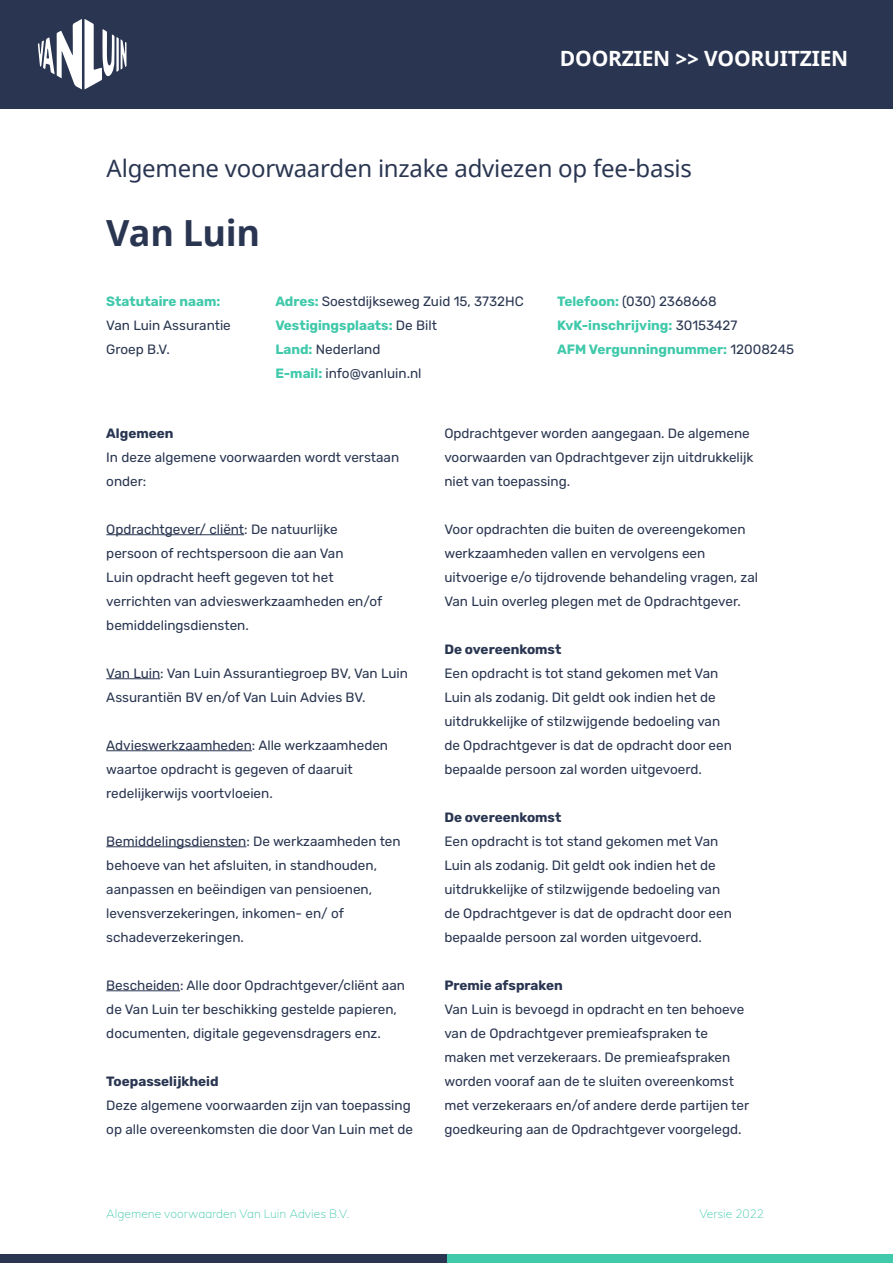
<style>
.page{position:relative;width:893px;height:1263px;background:#fff}
.page>*{position:absolute;margin:0;border:0;box-sizing:border-box;transform-origin:0 0}
.Platte_tekst{font:700 36px "Noto Sans";letter-spacing:-.01em;color:#2a3651}
.t1{font:24px "Noto Sans";letter-spacing:-.01em;color:#2a3651}
.Platte_tekst-2{font:700 21px "Noto Sans";letter-spacing:-.01em;color:#fff}
.t2{font:13.5px/24px "Rubik";color:#2a3651}
.t3{font:300 13.5px "Rubik";color:#40c9aa}
.t4{font:300 13.5px "Rubik";color:#2a3651}
.t5{font:300 13.5px "Rubik";color:#293652}
.t6{font:200 12px "Muli";color:#40c9aa}
.s1{font-weight:300;color:#40c9aa}
.s2{font-weight:400;color:#2a3651}
</style>
<div class="page">
<div style="left:0;top:0;width:893px;height:108px;background:#2a3651"></div>
<svg style="left:38px;top:19px;width:88px;height:70px"></svg>
<div style="left:0;top:1254px;width:447px;height:9px;background:#2a3651"></div>
<div style="left:447px;top:1254px;width:446px;height:9px;background:#40c9aa"></div>
<hr style="left:106px;top:534px;width:138px;height:1px;background:#2a3651">
<hr style="left:106px;top:678px;width:54px;height:1px;background:#2a3651">
<hr style="left:106px;top:750px;width:146px;height:1px;background:#2a3651">
<hr style="left:106px;top:846px;width:140px;height:1px;background:#2a3651">
<hr style="left:106px;top:990px;width:74px;height:1px;background:#2a3651">
<p class="Platte_tekst-2" style="left:560px;top:44px;width:290px">DOORZIEN &gt;&gt; VOORUITZIEN</p>
<p class="t1" style="left:107px;top:152px;width:587px">Algemene voorwaarden inzake adviezen op fee-basis</p>
<p class="Platte_tekst" style="left:106px;top:208px;width:155px">Van Luin</p>
<p class="t3" style="left:106px;top:294px;width:116px">Statutaire naam:</p>
<p class="t2" style="left:106px;top:314px;width:126px">Van Luin Assurantie</p>
<p class="t2" style="left:106px;top:338px;width:65px">Groep B.V.</p>
<p class="t2" style="left:275px;top:290px;width:250px"><span class="s1">Adres:</span> Soestdijkseweg Zuid 15, 3732HC</p>
<p class="t3" style="left:275px;top:318px;width:163px">Vestigingsplaats: <span class="s2">De Bilt</span></p>
<p class="t2" style="left:275px;top:338px;width:107px"><span class="s1">Land:</span> Nederland</p>
<p class="t2" style="left:275px;top:362px;width:148px"><span class="s1">E-mail:</span> info@vanluin.nl</p>
<p class="t2" style="left:557px;top:290px;width:161px"><span class="s1">Telefoon:</span> (030) 2368668</p>
<p class="t3" style="left:557px;top:318px;width:182px">KvK-inschrijving: <span class="s2">30153427</span></p>
<p class="t3" style="left:557px;top:342px;width:239px">AFM Vergunningnummer: <span class="s2">12008245</span></p>
<p class="t5" style="left:106px;top:426px;width:69px">Algemeen</p>
<p class="t2" style="left:106px;top:446px;width:294px">In deze algemene voorwaarden wordt verstaan onder:</p>
<p class="t2" style="left:106px;top:518px;width:277px">Opdrachtgever/ cliënt: De natuurlijke persoon of rechtspersoon die aan Van<br>Luin opdracht heeft gegeven tot het verrichten van advieswerkzaamheden en/of bemiddelingsdiensten.</p>
<p class="t2" style="left:106px;top:662px;width:303px">Van Luin: Van Luin Assurantiegroep BV, Van Luin<br>Assurantiën BV en/of Van Luin Advies BV.</p>
<p class="t2" style="left:106px;top:734px;width:283px">Advieswerkzaamheden: Alle werkzaamheden waartoe opdracht is gegeven of daaruit redelijkerwijs voortvloeien.</p>
<p class="t2" style="left:106px;top:830px;width:296px">Bemiddelingsdiensten: De werkzaamheden ten behoeve van het afsluiten, in standhouden, aanpassen en beëindigen van pensioenen, levensverzekeringen, inkomen- en/ of schadeverzekeringen.</p>
<p class="t2" style="left:106px;top:974px;width:300px">Bescheiden: Alle door Opdrachtgever/cliënt aan de Van Luin ter beschikking gestelde papieren, documenten, digitale gegevensdragers enz.</p>
<p class="t4" style="left:106px;top:1074px;width:114px">Toepasselijkheid</p>
<p class="t2" style="left:106px;top:1094px;width:308px">Deze algemene voorwaarden zijn van toepassing op alle overeenkomsten die door Van Luin met de</p>
<p class="t2" style="left:444px;top:422px;width:311px">Opdrachtgever worden aangegaan. De algemene voorwaarden van Opdrachtgever zijn uitdrukkelijk niet van toepassing.</p>
<p class="t2" style="left:444px;top:518px;width:315px">Voor opdrachten die buiten de overeengekomen werkzaamheden vallen en vervolgens een uitvoerige e/o tijdrovende behandeling vragen, zal Van Luin overleg plegen met de Opdrachtgever.</p>
<p class="t4" style="left:444px;top:642px;width:118px">De overeenkomst</p>
<p class="t2" style="left:444px;top:662px;width:289px">Een opdracht is tot stand gekomen met Van Luin als zodanig. Dit geldt ook indien het de uitdrukkelijke of stilzwijgende bedoeling van de Opdrachtgever is dat de opdracht door een bepaalde persoon zal worden uitgevoerd.</p>
<p class="t4" style="left:444px;top:810px;width:118px">De overeenkomst</p>
<p class="t2" style="left:444px;top:830px;width:289px">Een opdracht is tot stand gekomen met Van Luin als zodanig. Dit geldt ook indien het de uitdrukkelijke of stilzwijgende bedoeling van de Opdrachtgever is dat de opdracht door een bepaalde persoon zal worden uitgevoerd.</p>
<p class="t4" style="left:444px;top:978px;width:120px">Premie afspraken</p>
<p class="t2" style="left:444px;top:998px;width:306px">Van Luin is bevoegd in opdracht en ten behoeve van de Opdrachtgever premieafspraken te maken met verzekeraars. De premieafspraken worden vooraf aan de te sluiten overeenkomst met verzekeraars en/of andere derde partijen ter goedkeuring aan de Opdrachtgever voorgelegd.</p>
<p class="t6" style="left:106px;top:1205px;width:245px">Algemene voorwaarden Van Luin Advies B.V.</p>
<p class="t6" style="left:699px;top:1205px;width:66px">Versie 2022</p>
</div>
